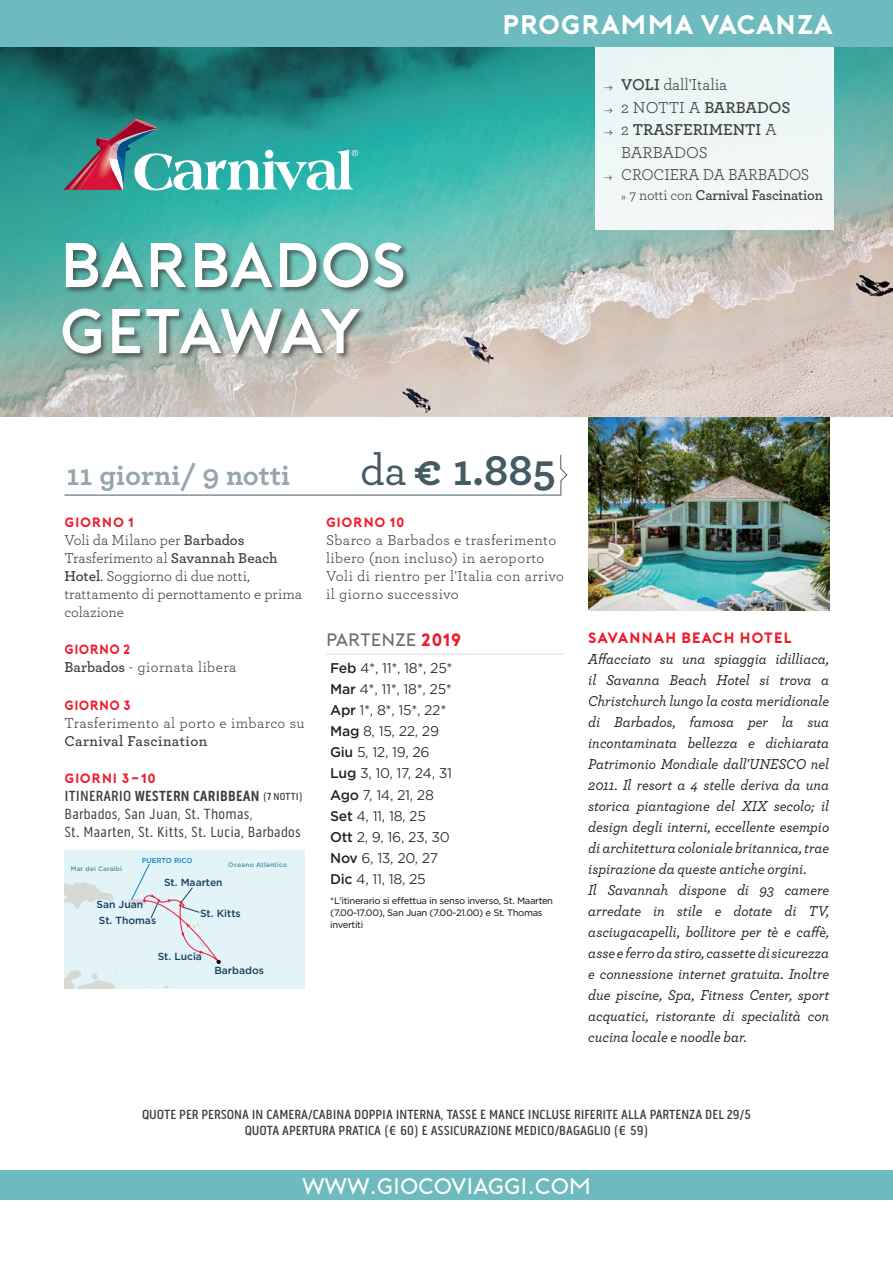
<style>
.page{position:relative;width:893px;height:1263px;background:#fff}
.page>*{position:absolute;margin:0;border:0;box-sizing:border-box;transform-origin:0 0}
.t1{font:500 63px/66px "Porter";color:#fff}
.t2{font:700 45px "Archer";color:#455b64}
.t3{font:700 30px "Archer";color:#97a6ad}
.t4{font:700 27px "Porter";color:#fff}
.t5{font:300 22.5px "Porter";color:#fff}
.t6{font:300 18px "Porter";color:#6c6d70}
.t7{font:16.5px/22.5px "Archer";letter-spacing:-.01em;color:#3e3e3f}
.t8{font:italic 500 15px/21px "Archer";letter-spacing:-.005em;color:#231f20;scale:.95 1}
.t9{font:15px/18px "Archer";letter-spacing:.02em;color:#3e3e3f}
.t10{font:15px/18px "Archer";letter-spacing:-.005em;color:#3e3e3f}
.t11{font:15px/18px "Pill Gothic 300 mg";letter-spacing:.02em;color:#3e3e3f}
.t12{font:600 15px "Archer";letter-spacing:-.01em;color:#3e3e3f}
.t13{font:600 15px "Archer";letter-spacing:.03em;color:#3e3e3f}
.t14{font:700 15px "Porter";letter-spacing:.03em;color:#ee1b2d}
.t15{font:300 13.5px/21px "Gotham S Sm";letter-spacing:-.025em;color:#231f20}
.t16{font:500 13.5px/16.2px "Pill Gothic 300 mg";color:#3e3e3f;text-align:center}
.t17{font:700 13.5px "Porter";letter-spacing:.03em;color:#ee1b2d}
.t18{font:700 13.5px "Porter";letter-spacing:.03em;color:#ee1b2d;scale:.95 1}
.t19{font:500 10.35px "Gotham";color:#183e5f}
.t20{font:9px/12px "Gotham S Sm";letter-spacing:-.04em;color:#231f20}
.t21{font:500 7.05px "Gotham";color:#0780c4}
.t22{font:500 6.45px "Gotham";letter-spacing:.025em;color:#4a8fa3}
.s1{font-weight:600}
.s2{font-family:"Gotham S Sm";font-weight:300;font-size:9px}
.s3{font-weight:400}
.s4{font-weight:500}
.s5{font-weight:700}
.s6{font-weight:500;font-size:10.5px}
.s7{font-weight:700;color:#ee1b2d}
</style>
<div class="page">
<div style="left:0;top:1170px;width:893px;height:30px;background:#6dbbbf"></div>
<svg style="left:64px;top:454px;width:504px;height:42px"></svg>
<div style="left:64px;top:850px;width:240px;height:138px;background:#e3f4f8"></div>
<hr style="left:326px;top:654px;width:238px;height:1px;background:#dcdddf">
<img style="left:588px;top:417px;width:241px;height:193px">
<img style="left:0;top:47px;width:893px;height:370px">
<div style="left:61px;top:241px;width:350px;height:120px;background:#3e3e3f;opacity:.75"></div>
<div style="left:595px;top:34px;width:238px;height:196px;background:#eef7f6"></div>
<div style="left:0;top:0;width:893px;height:47px;background:#6dbbbf"></div>
<svg style="left:64px;top:119px;width:294px;height:71px;background:#57a4a2"></svg>
<h3 class="t4" style="left:502px;top:10px;width:333px">PROGRAMMA VACANZA</h3>
<h1 class="t1" style="left:60px;top:232px;width:349px">BARBADOS<br>GETAWAY</h1>
<p class="t7" style="left:621px;top:73px;width:190px"><span class="s1">VOLI</span> dall'Italia<br>2 NOTTI A <span class="s1">BARBADOS<br></span>2 <span class="s1">TRASFERIMENTI</span> A<br>BARBADOS<br>CROCIERA DA BARBADOS</p>
<p class="t12" style="left:621px;top:184px;width:203px"><span class="s2">»</span> <span class="s3">7 notti con</span> Carnival Fascination</p>
<h3 class="t3" style="left:67px;top:452px;width:225px">11 giorni/ 9 notti</h3>
<h2 class="t2" style="left:360px;top:435px;width:197px"><span class="s4">da</span>€ 1.885</h2>
<p class="t17" style="left:64px;top:515px;width:71px">GIORNO 1</p>
<p class="t10" style="left:64px;top:530px;width:239px">Voli da Milano per <span class="s1">Barbados<br></span>Trasferimento al <span class="s1">Savannah Beach<br>Hotel</span>. Soggiorno di due notti, trattamento di pernottamento e prima colazione</p>
<p class="t18" style="left:64px;top:642px;width:71px">GIORNO 2</p>
<p class="t9" style="left:64px;top:658px;width:174px"><span class="s1">Barbados</span> - giornata libera</p>
<p class="t18" style="left:64px;top:698px;width:72px">GIORNO 3</p>
<p class="t9" style="left:64px;top:713px;width:242px">Trasferimento al porto e imbarco su</p>
<p class="t13" style="left:64px;top:730px;width:144px">Carnival Fascination</p>
<p class="t17" style="left:64px;top:771px;width:93px">GIORNI 3-10</p>
<p class="t11" style="left:64px;top:787px;width:240px"><span class="s4">ITINERARIO</span> <span class="s5">WESTERN CARIBBEAN</span> <span class="s6">(7 NOTTI)<br></span>Barbados, San Juan, St. Thomas,<br>St. Maarten, St. Kitts, St. Lucia, Barbados</p>
<p class="t22" style="left:71px;top:864px;width:53px">Mar dei Caraibi</p>
<p class="t21" style="left:142px;top:855px;width:52px">PUERTO RICO</p>
<p class="t22" style="left:228px;top:861px;width:60px">Oceano Atlantico</p>
<p class="t19" style="left:96px;top:898px;width:48px">San Juan</p>
<p class="t19" style="left:99px;top:914px;width:59px">St. Thomas</p>
<p class="t19" style="left:164px;top:875px;width:60px">St. Maarten</p>
<p class="t19" style="left:200px;top:906px;width:42px">St. Kitts</p>
<p class="t19" style="left:158px;top:949px;width:46px">St. Lucia</p>
<p class="t19" style="left:214px;top:964px;width:51px">Barbados</p>
<p class="t17" style="left:326px;top:515px;width:80px">GIORNO 10</p>
<p class="t9" style="left:326px;top:530px;width:240px">Sbarco a Barbados e trasferimento libero (non incluso) in aeroporto<br>Voli di rientro per l'Italia con arrivo il giorno successivo</p>
<p class="t6" style="left:326px;top:629px;width:137px">PARTENZE <span class="s7">2019</span></p>
<p class="t15" style="left:330px;top:658px;width:124px"><span class="s4">Feb</span> 4*, 11*, 18*, 25*<br><span class="s4">Mar</span> 4*, 11*, 18*, 25*<br><span class="s4">Apr</span> 1*, 8*, 15*, 22*<br><span class="s4">Mag</span> 8, 15, 22, 29<br><span class="s4">Giu</span> 5, 12, 19, 26<br><span class="s4">Lug</span> 3, 10, 17, 24, 31<br><span class="s4">Ago</span> 7, 14, 21, 28<br><span class="s4">Set</span> 4, 11, 18, 25<br><span class="s4">Ott</span> 2, 9, 16, 23, 30<br><span class="s4">Nov</span> 6, 13, 20, 27<br><span class="s4">Dic</span> 4, 11, 18, 25</p>
<p class="t20" style="left:330px;top:895px;width:224px">*L'itinerario si effettua in senso inverso, St. Maarten (7.00-17.00), San Juan (7.00-21.00) e St. Thomas invertiti</p>
<p class="t14" style="left:588px;top:629px;width:205px">SAVANNAH BEACH HOTEL</p>
<p class="t8" style="left:588px;top:647px;width:255px">Affacciato su una spiaggia idilliaca, il Savanna Beach Hotel si trova a Christchurch lungo la costa meridionale di Barbados, famosa per la sua incontaminata bellezza e dichiarata Patrimonio Mondiale dall'UNESCO nel 2011. Il resort a 4 stelle deriva da una storica piantagione del XIX secolo; il design degli interni, eccellente esempio di architettura coloniale britannica, trae ispirazione da queste antiche orgini.<br>Il Savannah dispone di 93 camere arredate in stile e dotate di TV, asciugacapelli, bollitore per tè e caffè, asse e ferro da stiro, cassette di sicurezza e connessione internet gratuita. Inoltre due piscine, Spa, Fitness Center, sport acquatici, ristorante di specialità con cucina locale e noodle bar.</p>
<p class="t16" style="left:142px;top:1106px;width:610px">QUOTE PER PERSONA IN CAMERA/CABINA DOPPIA INTERNA, TASSE E MANCE INCLUSE RIFERITE ALLA PARTENZA DEL 29/5<br>QUOTA APERTURA PRATICA (€ 60) E ASSICURAZIONE MEDICO/BAGAGLIO (€ 59)</p>
<h3 class="t5" style="left:302px;top:1173px;width:290px">WWW.GIOCOVIAGGI.COM</h3>
</div>
